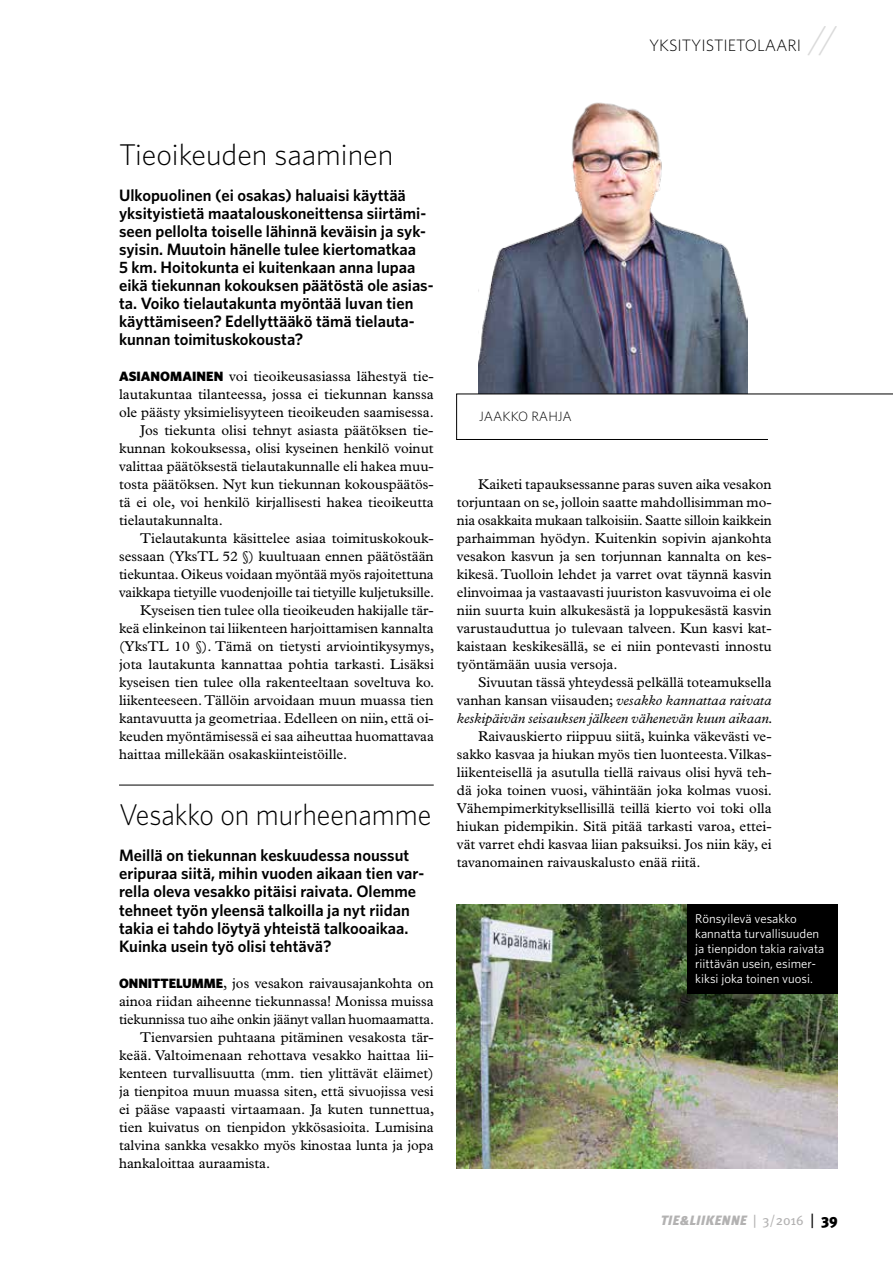
<style>
.page{position:relative;width:893px;height:1263px;background:#fff}
.page>*{position:absolute;margin:0;border:0;box-sizing:border-box;transform-origin:0 0}
.t1{font:300 30px "Whitney";color:#000;scale:.93 1}
.t2{font:300 30px "Whitney";color:#000}
.t3{font:600 16.5px/18px "Whitney";color:#000}
.t4{font:300 16.5px "Whitney";color:#000}
.t5{font:14.25px/18px "Plantin";color:#000;text-align:justify}
.t6{font:italic 14.25px/18px "Plantin";letter-spacing:-.005em;color:#000;text-align:justify}
.t7{font:italic 900 13.5px "Meta Plus";color:#b3b2b2}
.t8{font:300 13.5px "Whitney";color:#000}
.t9{font:12.75px/15px "Whitney";color:#fff}
.s1{font-size:36px;color:#dadada}
.s2{font-family:"Whitney";font-weight:900;font-size:13.5px}
.s3{font-style:normal}
.s4{font-family:"Meta";font-weight:400;font-style:normal}
.s5{font-family:"Meta";font-weight:400;font-style:normal;font-size:15px;color:#000}
.s6{font-family:"Meta";font-style:normal;font-size:15px;color:#000}
</style>
<div class="page">
<img style="left:478px;top:102px;width:269px;height:292px">
<svg style="left:456px;top:394px;width:437px;height:46px"></svg>
<hr style="left:119px;top:785px;width:315px;height:1px;background:#000">
<img style="left:457px;top:905px;width:381px;height:263px">
<div style="left:687px;top:905px;width:151px;height:89px;background:#000"></div>
<p class="t4" style="left:649px;top:36px;width:190px">YKSITYISTIETOLAARI <span class="s1">//</span></p>
<h1 class="t2" style="left:119px;top:138px;width:276px">Tieoikeuden saaminen</h1>
<p class="t3" style="left:119px;top:186px;width:316px">Ulkopuolinen (ei osakas) haluaisi käyttää yksityistietä maatalouskoneittensa siirtämi&shy;seen pellolta toiselle lähinnä keväisin ja syk&shy;syisin. Muutoin hänelle tulee kiertomatkaa<br>5 km. Hoitokunta ei kuitenkaan anna lupaa eikä tiekunnan kokouksen päätöstä ole asias&shy;ta. Voiko tielautakunta myöntää luvan tien käyttämiseen? Edellyttääkö tämä tielauta&shy;kunnan toimituskokousta?</p>
<p class="t5" style="left:119px;top:368px;width:316px"><span class="s2">ASIANOMAINEN</span> voi tieoikeusasiassa lähestyä tie-</p>
<p class="t5" style="left:119px;top:386px;width:316px">lautakuntaa tilanteessa, jossa ei tiekunnan kanssa</p>
<p class="t5" style="left:119px;top:404px;width:316px">ole päästy yksimielisyyteen tieoikeuden saamisessa.</p>
<p class="t5" style="left:140px;top:422px;width:295px">Jos tiekunta olisi tehnyt asiasta päätöksen tie-</p>
<p class="t5" style="left:119px;top:440px;width:316px">kunnan kokouksessa, olisi kyseinen henkilö voinut</p>
<p class="t5" style="left:119px;top:458px;width:316px">valittaa päätöksestä tielautakunnalle eli hakea muu-</p>
<p class="t5" style="left:119px;top:476px;width:316px">tosta päätöksen. Nyt kun tiekunnan kokouspäätös-</p>
<p class="t5" style="left:119px;top:494px;width:316px">tä ei ole, voi henkilö kirjallisesti hakea tieoikeutta</p>
<p class="t5" style="left:119px;top:512px;width:105px">tielautakunnalta.</p>
<p class="t5" style="left:140px;top:530px;width:295px">Tielautakunta käsittelee asiaa toimituskokouk-</p>
<p class="t5" style="left:119px;top:548px;width:316px">sessaan (YksTL 52 §) kuultuaan ennen päätöstään</p>
<p class="t5" style="left:119px;top:566px;width:316px">tiekuntaa. Oikeus voidaan myöntää myös rajoitettuna</p>
<p class="t5" style="left:119px;top:584px;width:317px">vaikkapa tietyille vuodenjoille tai tietyille kuljetuksille.</p>
<p class="t5" style="left:140px;top:602px;width:295px">Kyseisen tien tulee olla tieoikeuden hakijalle tär-</p>
<p class="t5" style="left:119px;top:620px;width:316px">keä elinkeinon tai liikenteen harjoittamisen kannalta</p>
<p class="t5" style="left:119px;top:638px;width:317px">(YksTL 10 §). Tämä on tietysti arviointikysymys,</p>
<p class="t5" style="left:119px;top:656px;width:316px">jota lautakunta kannattaa pohtia tarkasti. Lisäksi</p>
<p class="t5" style="left:119px;top:674px;width:317px">kyseisen tien tulee olla rakenteeltaan soveltuva ko.</p>
<p class="t5" style="left:119px;top:692px;width:316px">liikenteeseen. Tällöin arvoidaan muun muassa tien</p>
<p class="t5" style="left:119px;top:710px;width:316px">kantavuutta ja geometriaa. Edelleen on niin, että oi-</p>
<p class="t5" style="left:119px;top:728px;width:316px">keuden myöntämisessä ei saa aiheuttaa huomattavaa</p>
<p class="t5" style="left:119px;top:746px;width:230px">haittaa millekään osakaskiinteistöille.</p>
<h1 class="t1" style="left:119px;top:798px;width:337px">Vesakko on murheenamme</h1>
<p class="t3" style="left:119px;top:846px;width:307px">Meillä on tiekunnan keskuudessa noussut eripuraa siitä, mihin vuoden aikaan tien var&shy;rella oleva vesakko pitäisi raivata. Olemme tehneet työn yleensä talkoilla ja nyt riidan takia ei tahdo löytyä yhteistä talkooaikaa.<br>Kuinka usein työ olisi tehtävä?</p>
<p class="t5" style="left:119px;top:974px;width:316px"><span class="s2">ONNITTELUMME</span>, jos vesakon raivausajankohta on</p>
<p class="t5" style="left:119px;top:992px;width:316px">ainoa riidan aiheenne tiekunnassa! Monissa muissa</p>
<p class="t5" style="left:119px;top:1010px;width:317px">tiekunnissa tuo aihe onkin jäänyt vallan huomaamatta.</p>
<p class="t5" style="left:140px;top:1028px;width:295px">Tienvarsien puhtaana pitäminen vesakosta tär-</p>
<p class="t5" style="left:119px;top:1046px;width:316px">keää. Valtoimenaan rehottava vesakko haittaa lii-</p>
<p class="t5" style="left:119px;top:1064px;width:316px">kenteen turvallisuutta (mm. tien ylittävät eläimet)</p>
<p class="t5" style="left:119px;top:1082px;width:316px">ja tienpitoa muun muassa siten, että sivuojissa vesi</p>
<p class="t5" style="left:119px;top:1100px;width:317px">ei pääse vapaasti virtaamaan. Ja kuten tunnettua,</p>
<p class="t5" style="left:119px;top:1118px;width:316px">tien kuivatus on tienpidon ykkösasioita. Lumisina</p>
<p class="t5" style="left:119px;top:1136px;width:316px">talvina sankka vesakko myös kinostaa lunta ja jopa</p>
<p class="t5" style="left:119px;top:1154px;width:153px">hankaloittaa auraamista.</p>
<p class="t8" style="left:479px;top:408px;width:94px">JAAKKO RAHJA</p>
<p class="t5" style="left:457px;top:475px;width:316px;text-indent:21px">Kaiketi tapauksessanne paras suven aika vesakon torjuntaan on se, jolloin saatte mahdollisimman mo&shy;nia osakkaita mukaan talkoisiin. Saatte silloin kaikkein parhaimman hyödyn. Kuitenkin sopivin ajankohta vesakon kasvun ja sen torjunnan kannalta on kes&shy;kikesä. Tuolloin lehdet ja varret ovat täynnä kasvin elinvoimaa ja vastaavasti juuriston kasvuvoima ei ole niin suurta kuin alkukesästä ja loppukesästä kasvin varustauduttua jo tulevaan talveen. Kun kasvi kat&shy;kaistaan keskikesällä, se ei niin pontevasti innostu työntämään uusia versoja.</p>
<p class="t6" style="left:457px;top:673px;width:318px;text-indent:21px"><span class="s3">Sivuutan tässä yhteydessä pelkällä toteamuksella vanhan kansan viisauden;</span> vesakko kannattaa raivata keskipäivän seisauksen jälkeen vähenevän kuun aikaan.</p>
<p class="t5" style="left:457px;top:727px;width:317px;text-indent:21px">Raivauskierto riippuu siitä, kuinka väkevästi ve&shy;sakko kasvaa ja hiukan myös tien luonteesta. Vilkas&shy;liikenteisellä ja asutulla tiellä raivaus olisi hyvä teh&shy;dä joka toinen vuosi, vähintään joka kolmas vuosi.<br>Vähempimerkityksellisillä teillä kierto voi toki olla hiukan pidempikin. Sitä pitää tarkasti varoa, ettei&shy;vät varret ehdi kasvaa liian paksuiksi. Jos niin käy, ei tavanomainen raivauskalusto enää riitä.</p>
<p class="t9" style="left:695px;top:911px;width:131px">Rönsyilevä vesakko kannatta turvallisuuden ja tienpidon takia raivata riittävän usein, esimer&shy;kiksi joka toinen vuosi.</p>
<p class="t7" style="left:661px;top:1212px;width:179px">TIE&amp;LIIKENNE <span class="s4">| 3/2016</span> <span class="s5">|</span> <span class="s6">39</span></p>
</div>
